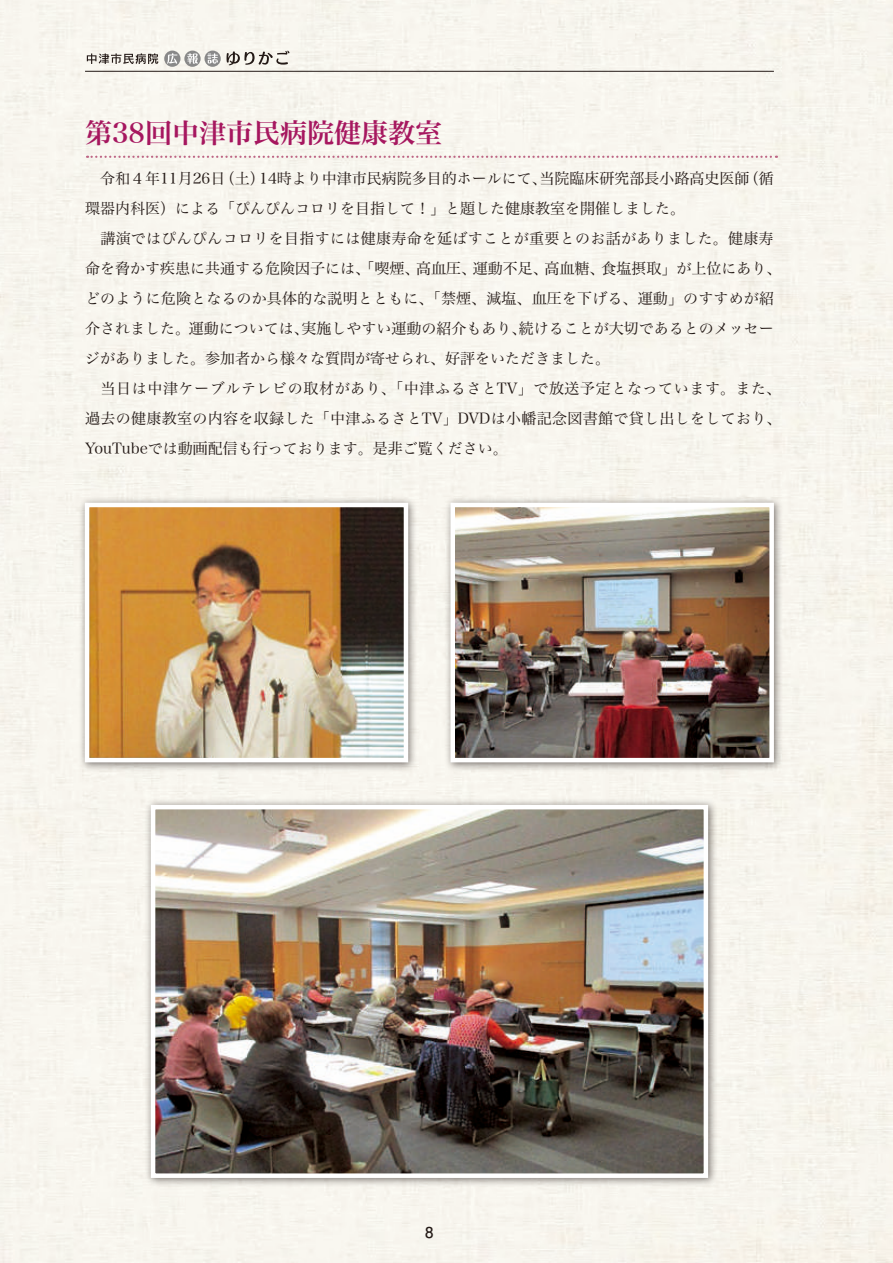
<style>
.page{position:relative;width:893px;height:1263px;background:#fff}
.page>*{position:absolute;margin:0;border:0;box-sizing:border-box;transform-origin:0 0}
.t1{font:27px "Hiragino Serif Pr 6 N W6";color:#a6175f}
.t2{font:15px/30px "Hiragino Serif Pr 6 N W3";color:#231916}
.t3{font:700 15px "Futo Go B101 Pr 6 N";color:#231916}
</style>
<div class="page">
<svg style="left:87px;top:156px;width:690px;height:2px"></svg>
<div style="left:144px;top:798px;width:574px;height:389px;background:#231916;opacity:.6"></div>
<img style="left:156px;top:810px;width:547px;height:363px">
<div style="left:151px;top:805px;width:557px;height:373px;border:4px solid #fff"></div>
<div style="left:78px;top:496px;width:340px;height:276px;background:#231916;opacity:.6"></div>
<img style="left:90px;top:508px;width:313px;height:249px">
<div style="left:85px;top:503px;width:323px;height:259px;border:4px solid #fff"></div>
<div style="left:444px;top:496px;width:339px;height:276px;background:#231916;opacity:.6"></div>
<img style="left:455px;top:508px;width:314px;height:249px">
<div style="left:450px;top:503px;width:324px;height:259px;border:4px solid #fff"></div>
<hr style="left:85px;top:71px;width:689px;height:1px;background:#231916">
<svg style="left:87px;top:53px;width:71px;height:11px"></svg>
<svg style="left:164px;top:51px;width:16px;height:16px"></svg>
<svg style="left:167px;top:53px;width:10px;height:11px"></svg>
<svg style="left:184px;top:51px;width:17px;height:16px"></svg>
<svg style="left:187px;top:53px;width:11px;height:11px"></svg>
<svg style="left:204px;top:51px;width:17px;height:16px"></svg>
<svg style="left:207px;top:53px;width:11px;height:11px"></svg>
<svg style="left:227px;top:51px;width:62px;height:14px"></svg>
<h1 class="t1" style="left:85px;top:109px;width:359px">第38回中津市民病院健康教室</h1>
<p class="t2" style="left:85px;top:162px;width:698px">　令和４年11月26日（土）14時より中津市民病院多目的ホールにて、当院臨床研究部長小路高史医師（循環器内科医）による「ぴんぴんコロリを目指して！」と題した健康教室を開催しました。<br>　講演ではぴんぴんコロリを目指すには健康寿命を延ばすことが重要とのお話がありました。健康寿命を脅かす疾患に共通する危険因子には、「喫煙、高血圧、運動不足、高血糖、食塩摂取」が上位にあり、どのように危険となるのか具体的な説明とともに、「禁煙、減塩、血圧を下げる、運動」のすすめが紹介されました。運動については、実施しやすい運動の紹介もあり、続けることが大切であるとのメッセージがありました。参加者から様々な質問が寄せられ、好評をいただきました。<br>　当日は中津ケーブルテレビの取材があり、「中津ふるさとTV」で放送予定となっています。また、過去の健康教室の内容を収録した「中津ふるさとTV」DVDは小幡記念図書館で貸し出しをしており、YouTubeでは動画配信も行っております。是非ご覧ください。</p>
<p class="t3" style="left:425px;top:1220px;width:10px">8</p>
</div>
